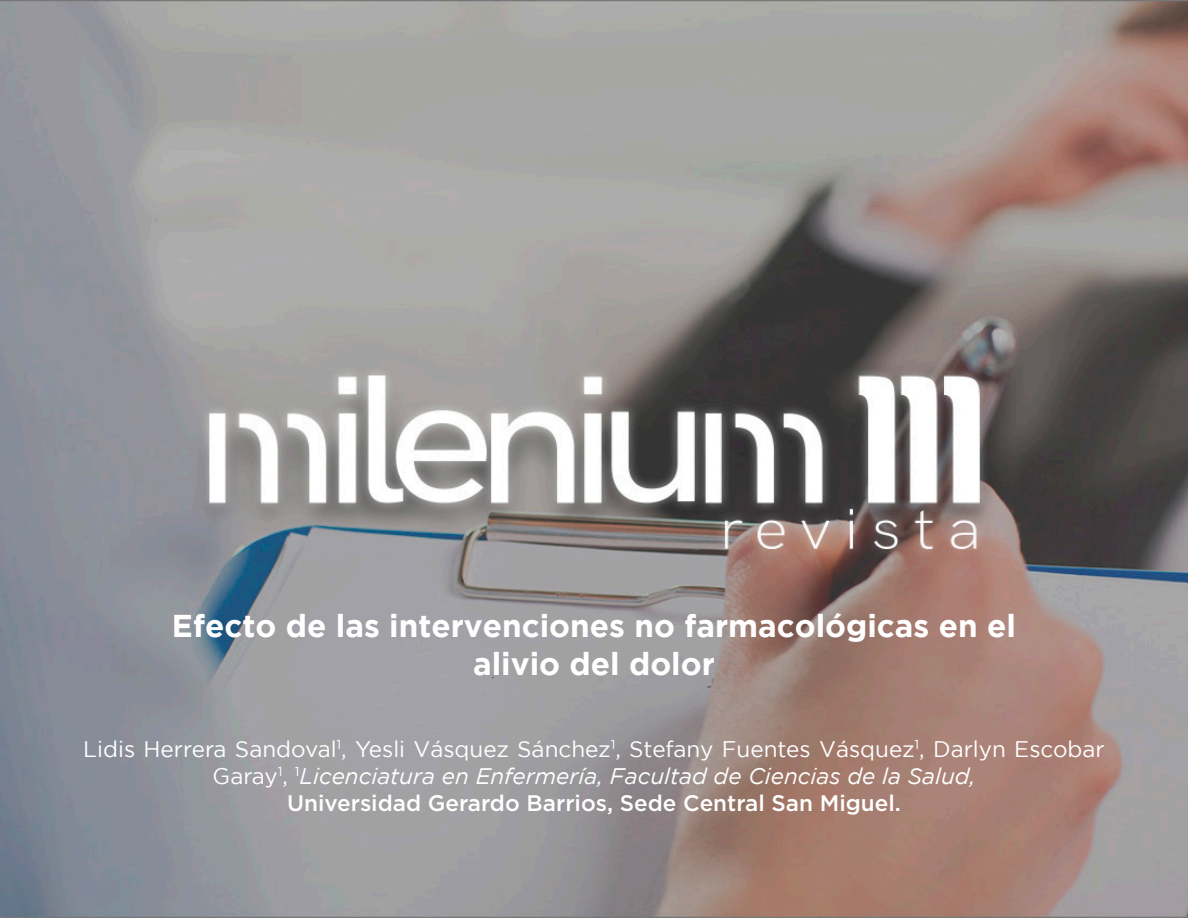
<style>
.page{position:relative;width:1188px;height:918px;background:#fff}
.page>*{position:absolute;margin:0;border:0;box-sizing:border-box;transform-origin:0 0}
.t1{font:700 31.5px/37.8px "Gotham";color:#fff;text-align:center}
.t2{font:22.5px/27px "Gotham";color:#fff;text-align:center}
.t3{font:500 22.5px "Gotham";color:#fff}
.s1{font-style:italic}
</style>
<div class="page">
<img style="left:0;top:0;width:1188px;height:918px">
<p class="t1" style="left:172px;top:606px;width:846px">Efecto de las intervenciones no farmacológicas en el alivio del dolor</p>
<p class="t2" style="left:83px;top:735px;width:1023px">Lidis Herrera Sandoval<sup>1</sup>, Yesli Vásquez Sánchez<sup>1</sup>, Stefany Fuentes Vásquez<sup>1</sup>, Darlyn Escobar<br>Garay<sup>1</sup>, <sup>1</sup><span class="s1">Licenciatura en Enfermería, Facultad de Ciencias de la Salud,</span></p>
<p class="t3" style="left:287px;top:788px;width:615px">Universidad Gerardo Barrios, Sede Central San Miguel.</p>
</div>
